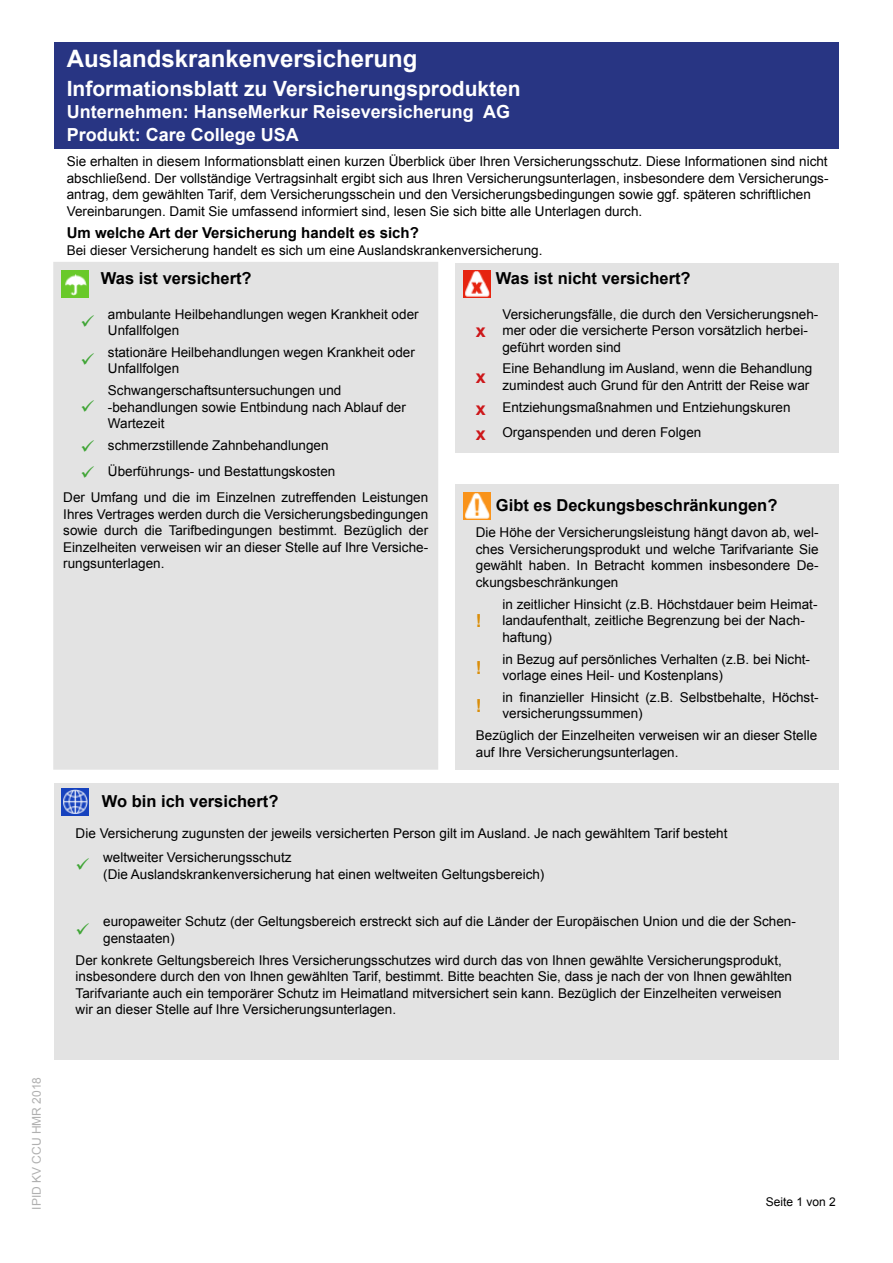
<style>
.page{position:relative;width:893px;height:1263px;background:#fff}
.page>*{position:absolute;margin:0;border:0;box-sizing:border-box;transform-origin:0 0}
.t1{font:700 24px "Arial";color:#fff}
.t2{font:700 21px "Arial";color:#fff}
.t3{font:700 18px/22.5px "Arial";color:#fff}
.t4{font:700 18px "Arial";color:#da8e0b}
.t5{font:700 18px "Arial";color:#cd171a}
.t6{font:700 16.5px "Arial";color:#000}
.t7{font:700 15px "Arial";color:#000}
.t8{font:13.5px/16.5px "Arial";color:#000}
.t9{font:12px "Arial";color:#b0b0b0}
.t10{font:12px "Arial";color:#000}
.s1{color:#3fa535}
.s2{font-weight:700;font-size:18px;color:#cd171a}
</style>
<div class="page">
<div style="left:54px;top:784px;width:785px;height:276px;background:#e3e3e3"></div>
<div style="left:54px;top:42px;width:785px;height:107px;background:#283583"></div>
<div style="left:53px;top:262px;width:385px;height:508px;background:#e3e3e3"></div>
<div style="left:455px;top:484px;width:384px;height:286px;background:#e3e3e3"></div>
<img style="left:61px;top:271px;width:27px;height:27px">
<img style="left:464px;top:492px;width:27px;height:27px">
<img style="left:62px;top:788px;width:27px;height:27px">
<div style="left:455px;top:263px;width:384px;height:189px;background:#e3e3e3"></div>
<img style="left:464px;top:270px;width:27px;height:27px">
<h1 class="t1" style="left:67px;top:43px;width:352px">Auslandskrankenversicherung</h1>
<h2 class="t2" style="left:67px;top:74px;width:455px">Informationsblatt zu Versicherungsprodukten</h2>
<h3 class="t3" style="left:67px;top:101px;width:445px">Unternehmen: HanseMerkur Reiseversicherung AG<br>Produkt: Care College USA</h3>
<p class="t8" style="left:67px;top:153px;width:763px">Sie erhalten in diesem Informationsblatt einen kurzen Überblick über Ihren Versicherungsschutz. Diese Informationen sind nicht abschließend. Der vollständige Vertragsinhalt ergibt sich aus Ihren Versicherungsunterlagen, insbesondere dem Versicherungs&shy;antrag, dem gewählten Tarif, dem Versicherungsschein und den Versicherungsbedingungen sowie ggf. späteren schriftlichen Vereinbarungen. Damit Sie umfassend informiert sind, lesen Sie sich bitte alle Unterlagen durch.</p>
<p class="t7" style="left:67px;top:223px;width:354px">Um welche Art der Versicherung handelt es sich?</p>
<p class="t8" style="left:67px;top:242px;width:477px">Bei dieser Versicherung handelt es sich um eine Auslandskrankenversicherung.</p>
<p class="t6" style="left:101px;top:267px;width:152px">Was ist versichert?</p>
<p class="t6" style="left:496px;top:267px;width:196px">Was ist nicht versichert?</p>
<p class="t8" style="left:108px;top:306px;width:312px">ambulante Heilbehandlungen wegen Krankheit oder<br>Unfallfolgen</p>
<p class="t8" style="left:108px;top:344px;width:308px">stationäre Heilbehandlungen wegen Krankheit oder<br>Unfallfolgen</p>
<p class="t8" style="left:108px;top:382px;width:299px">Schwangerschaftsuntersuchungen und -behandlungen sowie Entbindung nach Ablauf der<br>Wartezeit</p>
<p class="t8" style="left:80px;top:437px;width:250px"><span class="s1">✓</span> schmerzstillende Zahnbehandlungen</p>
<p class="t8" style="left:80px;top:463px;width:256px"><span class="s1">✓</span> Überführungs- und Bestattungskosten</p>
<p class="t8" style="left:63px;top:490px;width:366px;text-align:justify">Der Umfang und die im Einzelnen zutreffenden Leistungen Ihres Vertrages werden durch die Versicherungsbedingungen sowie durch die Tarifbedingungen bestimmt. Bezüglich der Einzelheiten verweisen wir an dieser Stelle auf Ihre Versiche&shy;rungsunterlagen.</p>
<p class="t6" style="left:102px;top:790px;width:178px">Wo bin ich versichert?</p>
<h3 class="t5" style="left:476px;top:318px;width:12px">x</h3>
<p class="t8" style="left:502px;top:306px;width:317px">Versicherungsfälle, die durch den Versicherungsneh&shy;mer oder die versicherte Person vorsätzlich herbei&shy;geführt worden sind</p>
<h3 class="t5" style="left:476px;top:365px;width:12px">x</h3>
<p class="t8" style="left:502px;top:360px;width:311px">Eine Behandlung im Ausland, wenn die Behandlung zumindest auch Grund für den Antritt der Reise war</p>
<p class="t8" style="left:476px;top:395px;width:316px;line-height:25px"><span class="s2">x</span> Entziehungsmaßnahmen und Entziehungskuren <span class="s2">x</span> Organspenden und deren Folgen</p>
<p class="t6" style="left:496px;top:494px;width:283px">Gibt es Deckungsbeschränkungen?</p>
<p class="t8" style="left:476px;top:525px;width:344px;text-align:justify">Die Höhe der Versicherungsleistung hängt davon ab, wel&shy;ches Versicherungsprodukt und welche Tarifvariante Sie gewählt haben. In Betracht kommen insbesondere De&shy;ckungsbeschränkungen</p>
<h3 class="t4" style="left:476px;top:609px;width:7px">!</h3>
<p class="t8" style="left:502px;top:596px;width:317px">in zeitlicher Hinsicht (z.B. Höchstdauer beim Heimat&shy;landaufenthalt, zeitliche Begrenzung bei der Nach&shy;haftung)</p>
<h3 class="t4" style="left:476px;top:655px;width:7px">!</h3>
<p class="t8" style="left:502px;top:651px;width:309px">in Bezug auf persönliches Verhalten (z.B. bei Nicht&shy;vorlage eines Heil- und Kostenplans)</p>
<h3 class="t4" style="left:476px;top:693px;width:7px">!</h3>
<p class="t8" style="left:502px;top:689px;width:318px">in finanzieller Hinsicht (z.B. Selbstbehalte, Höchst&shy;versicherungssummen)</p>
<p class="t8" style="left:476px;top:727px;width:343px">Bezüglich der Einzelheiten verweisen wir an dieser Stelle auf Ihre Versicherungsunterlagen.</p>
<p class="t8" style="left:76px;top:825px;width:653px">Die Versicherung zugunsten der jeweils versicherten Person gilt im Ausland. Je nach gewähltem Tarif besteht</p>
<p class="t8" style="left:103px;top:849px;width:443px">weltweiter Versicherungsschutz<br>(Die Auslandskrankenversicherung hat einen weltweiten Geltungsbereich)</p>
<p class="t8" style="left:103px;top:913px;width:694px">europaweiter Schutz (der Geltungsbereich erstreckt sich auf die Länder der Europäischen Union und die der Schen&shy;genstaaten)</p>
<p class="t8" style="left:76px;top:952px;width:718px">Der konkrete Geltungsbereich Ihres Versicherungsschutzes wird durch das von Ihnen gewählte Versicherungsprodukt, insbesondere durch den von Ihnen gewählten Tarif, bestimmt. Bitte beachten Sie, dass je nach der von Ihnen gewählten Tarifvariante auch ein temporärer Schutz im Heimatland mitversichert sein kann. Bezüglich der Einzelheiten verweisen wir an dieser Stelle auf Ihre Versicherungsunterlagen.</p>
<p class="t9" style="left:29px;top:1210px;width:134px;rotate:-90deg">IPID KV CCU HMR 2018</p>
<p class="t10" style="left:766px;top:1194px;width:72px">Seite 1 von 2</p>
</div>
